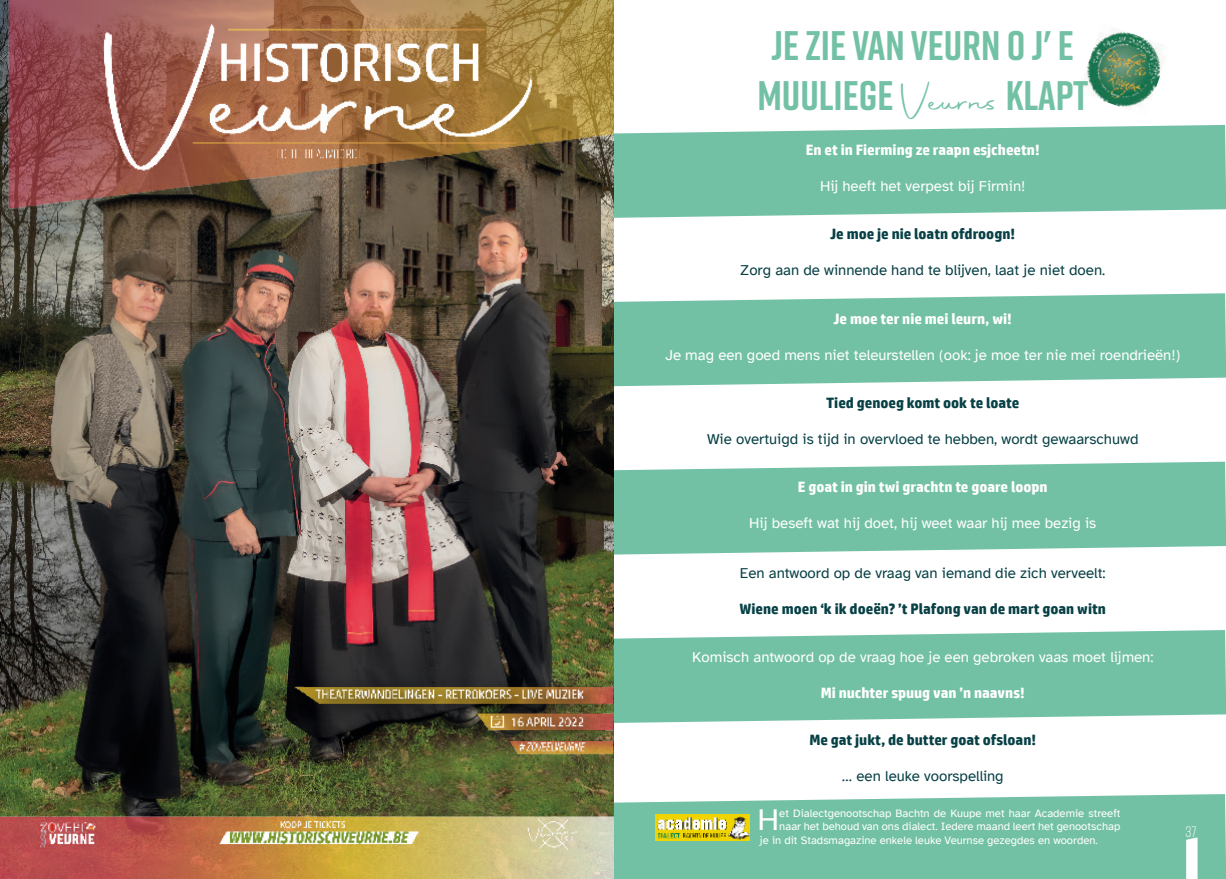
<style>
.page{position:relative;width:1226px;height:879px;background:#fff}
.page>*{position:absolute;margin:0;border:0;box-sizing:border-box;transform-origin:0 0}
.t1{font:700 41.25px "Rift";color:#73c1a5}
.t2{font:31.5px "Atkinson Hyperlegible";color:#fff}
.t3{font:15px "Atkinson Hyperlegible";color:#fff}
.t4{font:15px "Atkinson Hyperlegible";color:#074045}
.t5{font:700 15px "HP Simplified";color:#074045}
.t6{font:700 15px "HP Simplified";color:#fff}
.t7{font:300 15px "Rift";color:#fff}
.t8{font:11.25px "Atkinson Hyperlegible";color:#fff}
.s1{font-family:"Autography";font-weight:400}
</style>
<div class="page">
<img style="left:1086px;top:28px;width:79px;height:80px">
<svg style="left:613px;top:125px;width:613px;height:93px;background:#80c6ad"></svg>
<svg style="left:613px;top:293px;width:613px;height:93px;background:#80c6ad"></svg>
<svg style="left:613px;top:462px;width:613px;height:92px;background:#7ec5ac"></svg>
<svg style="left:613px;top:630px;width:613px;height:93px;background:#80c6ad"></svg>
<div style="left:613px;top:794px;width:613px;height:85px;background:#73c1a5"></div>
<img style="left:0;top:222px;width:613px;height:592px">
<img style="left:0;top:0;width:613px;height:222px">
<img style="left:257px;top:657px;width:356px;height:124px">
<img style="left:0;top:814px;width:613px;height:65px">
<img style="left:655px;top:815px;width:95px;height:25px">
<svg style="left:1186px;top:837px;width:12px;height:42px"></svg>
<p class="t1" style="left:771px;top:16px;width:304px">JE ZIE VAN VEURN O J' E</p>
<p class="t1" style="left:757px;top:66px;width:333px">MUULIEGE <span class="s1">Veurns</span> KLAPT</p>
<p class="t6" style="left:806px;top:140px;width:235px">En et in Fierming ze raapn esjcheetn!</p>
<p class="t3" style="left:820px;top:178px;width:207px">Hij heeft het verpest bij Firmin!</p>
<p class="t5" style="left:830px;top:224px;width:186px">Je moe je nie loatn ofdroogn!</p>
<p class="t4" style="left:740px;top:262px;width:367px">Zorg aan de winnende hand te blijven, laat je niet doen.</p>
<p class="t6" style="left:834px;top:308px;width:180px">Je moe ter nie mei leurn, wi!</p>
<p class="t3" style="left:665px;top:346px;width:516px">Je mag een goed mens niet teleurstellen (ook: je moe ter nie mei roendrieën!)</p>
<p class="t5" style="left:826px;top:393px;width:195px">Tied genoeg komt ook te loate</p>
<p class="t4" style="left:707px;top:430px;width:433px">Wie overtuigd is tijd in overvloed te hebben, wordt gewaarschuwd</p>
<p class="t6" style="left:798px;top:477px;width:251px">E goat in gin twi grachtn te goare loopn</p>
<p class="t3" style="left:749px;top:515px;width:349px">Hij beseft wat hij doet, hij weet waar hij mee bezig is</p>
<p class="t4" style="left:740px;top:565px;width:367px">Een antwoord op de vraag van iemand die zich verveelt:</p>
<p class="t5" style="left:739px;top:599px;width:368px">Wiene moen ‘k ik doeën? ’t Plafong van de mart goan witn</p>
<p class="t3" style="left:692px;top:649px;width:463px">Komisch antwoord op de vraag hoe je een gebroken vaas moet lijmen:</p>
<p class="t6" style="left:821px;top:683px;width:206px">Mi nuchter spuug van ’n naavns!</p>
<p class="t5" style="left:809px;top:730px;width:228px">Me gat jukt, de butter goat ofsloan!</p>
<p class="t4" style="left:842px;top:768px;width:163px">… een leuke voorspelling</p>
<p class="t2" style="left:758px;top:802px;width:23px">H</p>
<p class="t8" style="left:779px;top:807px;width:343px">et Dialectgenootschap Bachtn de Kuupe met haar Academie streeft</p>
<p class="t8" style="left:779px;top:820px;width:343px">naar het behoud van ons dialect. Iedere maand leert het genootschap</p>
<p class="t8" style="left:760px;top:834px;width:339px">je in dit Stadsmagazine enkele leuke Veurnse gezegdes en woorden.</p>
<p class="t7" style="left:1185px;top:821px;width:13px">37</p>
</div>
